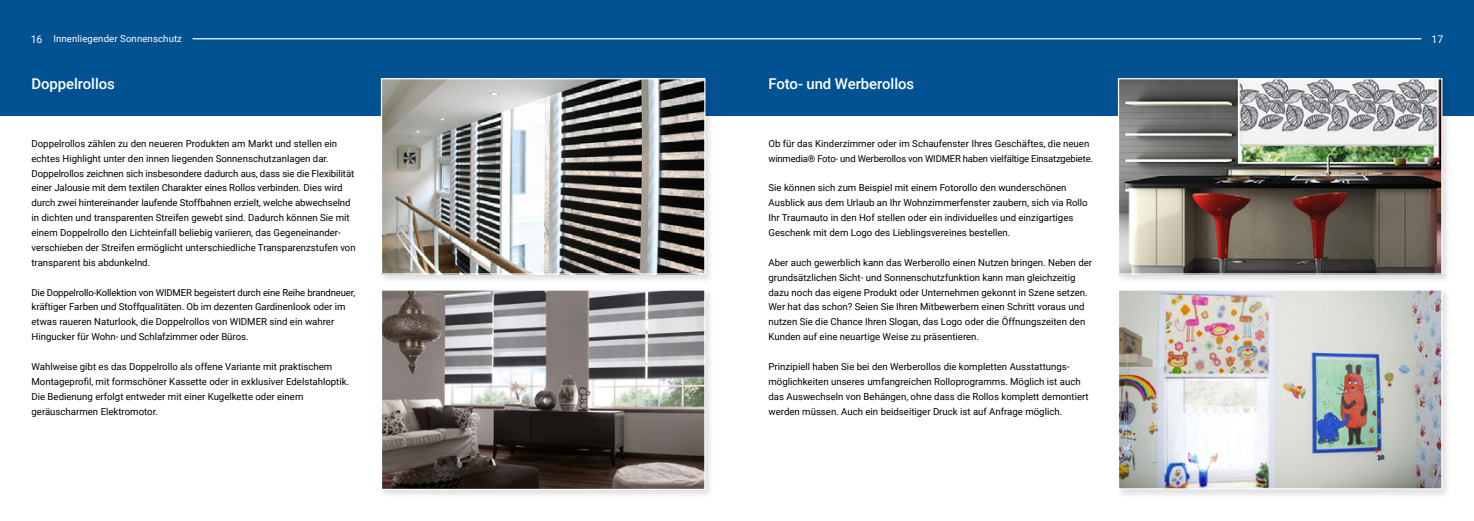
<style>
.page{position:relative;width:1474px;height:521px;background:#fff}
.page>*{position:absolute;margin:0;border:0;box-sizing:border-box;transform-origin:0 0}
.t1{font:500 14.88px "Roboto";letter-spacing:-.005em;color:#fff}
.t2{font:10.5px "Roboto";color:#fff}
.t3{font:9.62px/14.9px "Roboto";color:#000}
.t4{font:9.62px "Roboto";letter-spacing:.01em;color:#fff}
.t5{font:9.54px "Roboto";letter-spacing:-.015em;color:#000}
.t6{font:9.45px "Roboto";letter-spacing:-.015em;color:#000}
</style>
<div class="page">
<div style="left:0;top:0;width:1473px;height:115px;background:#005293"></div>
<hr style="left:192px;top:38px;width:1229px;height:1px;background:#fff">
<div style="left:379px;top:76px;width:335px;height:207px;background:#000;opacity:.13"></div>
<img style="left:383px;top:80px;width:320px;height:193px">
<div style="left:381px;top:78px;width:324px;height:197px;border:1px solid #fff"></div>
<div style="left:1115px;top:76px;width:336px;height:207px;background:#000;opacity:.13"></div>
<img style="left:1119px;top:80px;width:321px;height:193px">
<div style="left:1117px;top:78px;width:325px;height:197px;border:1px solid #fff"></div>
<div style="left:1115px;top:287px;width:336px;height:211px;background:#000;opacity:.13"></div>
<img style="left:1119px;top:291px;width:321px;height:196px">
<div style="left:1117px;top:289px;width:325px;height:200px;border:1px solid #fff"></div>
<div style="left:379px;top:287px;width:335px;height:212px;background:#000;opacity:.13"></div>
<img style="left:383px;top:291px;width:320px;height:197px">
<div style="left:381px;top:289px;width:324px;height:201px;border:1px solid #fff"></div>
<p class="t4" style="left:53px;top:32px;width:130px">Innenliegender Sonnenschutz</p>
<p class="t2" style="left:31px;top:32px;width:13px">16</p>
<h1 class="t1" style="left:32px;top:74px;width:85px">Doppelrollos</h1>
<p class="t3" style="left:31px;top:136px;width:326px">Doppelrollos zählen zu den neueren Produkten am Markt und stellen ein echtes Highlight unter den innen liegenden Sonnenschutzanlagen dar.<br>Doppelrollos zeichnen sich insbesondere dadurch aus, dass sie die Flexibilität einer Jalousie mit dem textilen Charakter eines Rollos verbinden. Dies wird durch zwei hintereinander laufende Stoffbahnen erzielt, welche abwechselnd in dichten und transparenten Streifen gewebt sind. Dadurch können Sie mit einem Doppelrollo den Lichteinfall beliebig variieren, das Gegeneinander&shy;verschieben der Streifen ermöglicht unterschiedliche Transparenzstufen von transparent bis abdunkelnd.</p>
<p class="t5" style="left:32px;top:285px;width:325px">Die Doppelrollo-Kollektion von WIDMER begeistert durch eine Reihe brandneuer,</p>
<p class="t3" style="left:31px;top:299px;width:315px">kräftiger Farben und Stoffqualitäten. Ob im dezenten Gardinenlook oder im etwas raueren Naturlook, die Doppelrollos von WIDMER sind ein wahrer<br>Hingucker für Wohn- und Schlafzimmer oder Büros.</p>
<p class="t3" style="left:31px;top:359px;width:319px">Wahlweise gibt es das Doppelrollo als offene Variante mit praktischem Montageprofil, mit formschöner Kassette oder in exklusiver Edelstahloptik.<br>Die Bedienung erfolgt entweder mit einer Kugelkette oder einem geräuscharmen Elektromotor.</p>
<h1 class="t1" style="left:768px;top:74px;width:147px">Foto- und Werberollos</h1>
<p class="t3" style="left:768px;top:136px;width:322px">Ob für das Kinderzimmer oder im Schaufenster Ihres Geschäftes, die neuen</p>
<p class="t6" style="left:768px;top:152px;width:326px">winmedia® Foto- und Werberollos von WIDMER haben vielfältige Einsatzgebiete.</p>
<p class="t3" style="left:768px;top:180px;width:321px">Sie können sich zum Beispiel mit einem Fotorollo den wunderschönen Ausblick aus dem Urlaub an Ihr Wohnzimmerfenster zaubern, sich via Rollo Ihr Traumauto in den Hof stellen oder ein individuelles und einzigartiges Geschenk mit dem Logo des Lieblingsvereines bestellen.</p>
<p class="t3" style="left:768px;top:255px;width:325px">Aber auch gewerblich kann das Werberollo einen Nutzen bringen. Neben der grundsätzlichen Sicht- und Sonnenschutzfunktion kann man gleichzeitig dazu noch das eigene Produkt oder Unternehmen gekonnt in Szene setzen.<br>Wer hat das schon? Seien Sie Ihren Mitbewerbern einen Schritt voraus und nutzen Sie die Chance Ihren Slogan, das Logo oder die Öffnungszeiten den Kunden auf eine neuartige Weise zu präsentieren.</p>
<p class="t3" style="left:768px;top:359px;width:322px">Prinzipiell haben Sie bei den Werberollos die kompletten Ausstattungs&shy;möglichkeiten unseres umfangreichen Rolloprogramms. Möglich ist auch das Auswechseln von Behängen, ohne dass die Rollos komplett demontiert werden müssen. Auch ein beidseitiger Druck ist auf Anfrage möglich.</p>
<p class="t2" style="left:1431px;top:32px;width:13px">17</p>
</div>
